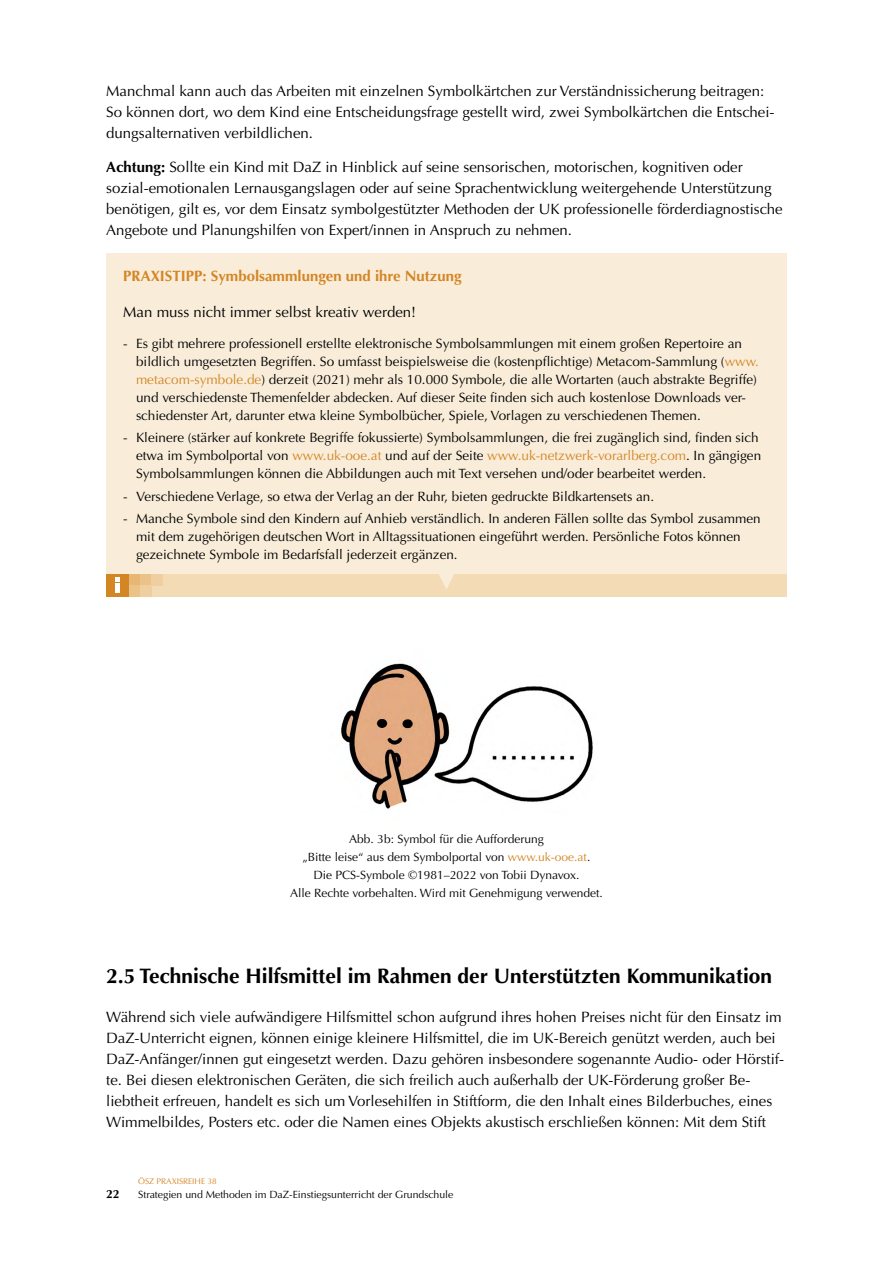
<style>
.page{position:relative;width:893px;height:1263px;background:#fff}
.page>*{position:absolute;margin:0;border:0;box-sizing:border-box;transform-origin:0 0}
.t1{font:700 21px "Optima LTCYR";color:#000}
.t2{font:15px/21px "Optima LTCYR";color:#000}
.t3{font:700 15px "Optima LTCYR";color:#d48625}
.t4{font:13.5px/18px "Optima LTCYR";color:#000}
.t5{font:12px/18px "Optima LTCYR";color:#000;text-align:center}
.t6{font:700 12px "Optima LTCYR";color:#000}
.t7{font:10.5px "Optima LTCYR";color:#000}
.t8{font:8.25px "Optima LTCYR";color:#d48625}
.s1{font-weight:700}
.s2{color:#d48625}
</style>
<div class="page">
<div style="left:106px;top:253px;width:681px;height:323px;background:#f9edda"></div>
<div style="left:129px;top:574px;width:658px;height:22px;background:#f3dbb5"></div>
<div style="left:129px;top:574px;width:11px;height:11px;background:#e7b773"></div>
<div style="left:129px;top:585px;width:11px;height:11px;background:#ebc388"></div>
<div style="left:140px;top:574px;width:11px;height:11px;background:#ebc388"></div>
<div style="left:106px;top:574px;width:23px;height:22px;background:#d48625"></div>
<div style="left:115px;top:583px;width:5px;height:10px;background:#fff"></div>
<svg style="left:115px;top:577px;width:5px;height:5px"></svg>
<div style="left:151px;top:574px;width:11px;height:11px;background:#efcf9f"></div>
<div style="left:140px;top:585px;width:11px;height:11px;background:#efcf9f"></div>
<svg style="left:439px;top:574px;width:15px;height:15px"></svg>
<img style="left:341px;top:663px;width:252px;height:146px">
<p class="t2" style="left:106px;top:81px;width:670px">Manchmal kann auch das Arbeiten mit einzelnen Symbolkärtchen zur Verständnissicherung beitragen:<br>So können dort, wo dem Kind eine Entscheidungsfrage gestellt wird, zwei Symbolkärtchen die Entschei&shy;dungsalternativen verbildlichen.</p>
<p class="t2" style="left:106px;top:157px;width:678px"><span class="s1">Achtung:</span> Sollte ein Kind mit DaZ in Hinblick auf seine sensorischen, motorischen, kognitiven oder sozial-emotionalen Lernausgangslagen oder auf seine Sprachentwicklung weitergehende Unterstützung benötigen, gilt es, vor dem Einsatz symbolgestützter Methoden der UK professionelle förderdiagnostische Angebote und Planungshilfen von Expert/innen in Anspruch zu nehmen.</p>
<p class="t3" style="left:123px;top:267px;width:340px">PRAXISTIPP: Symbolsammlungen und ihre Nutzung</p>
<p class="t2" style="left:123px;top:302px;width:294px">Man muss nicht immer selbst kreativ werden!</p>
<p class="t4" style="left:136px;top:335px;width:624px;text-indent:-13px">- Es gibt mehrere professionell erstellte elektronische Symbolsammlungen mit einem großen Repertoire an bildlich umgesetzten Begriffen. So umfasst beispielsweise die (kostenpflichtige) Metacom-Sammlung (<span class="s2">www. metacom-symbole.de</span>) derzeit (2021) mehr als 10.000 Symbole, die alle Wortarten (auch abstrakte Begriffe) und verschiedenste Themenfelder abdecken. Auf dieser Seite finden sich auch kostenlose Downloads ver&shy;schiedenster Art, darunter etwa kleine Symbolbücher, Spiele, Vorlagen zu verschiedenen Themen.</p>
<p class="t4" style="left:136px;top:429px;width:627px;text-indent:-13px">- Kleinere (stärker auf konkrete Begriffe fokussierte) Symbolsammlungen, die frei zugänglich sind, finden sich etwa im Symbolportal von <span class="s2">www.uk-ooe.at</span> und auf der Seite <span class="s2">www.uk-netzwerk-vorarlberg.com</span>. In gängigen<br>Symbolsammlungen können die Abbildungen auch mit Text versehen und/oder bearbeitet werden.</p>
<p class="t4" style="left:123px;top:487px;width:532px">- Verschiedene Verlage, so etwa der Verlag an der Ruhr, bieten gedruckte Bildkartensets an.</p>
<p class="t4" style="left:136px;top:509px;width:626px;text-indent:-13px">- Manche Symbole sind den Kindern auf Anhieb verständlich. In anderen Fällen sollte das Symbol zusammen mit dem zugehörigen deutschen Wort in Alltagssituationen eingeführt werden. Persönliche Fotos können gezeichnete Symbole im Bedarfsfall jederzeit ergänzen.</p>
<p class="t5" style="left:290px;top:830px;width:314px">Abb. 3b: Symbol für die Aufforderung<br>„Bitte leise“ aus dem Symbolportal von <span class="s2">www.uk-ooe.at</span>.<br>Die PCS-Symbole ©1981–2022 von Tobii Dynavox.<br>Alle Rechte vorbehalten. Wird mit Genehmigung verwendet.</p>
<h1 class="t1" style="left:106px;top:963px;width:667px">2.5 Technische Hilfsmittel im Rahmen der Unterstützten Kommunikation</h1>
<p class="t2" style="left:106px;top:1006px;width:679px">Während sich viele aufwändigere Hilfsmittel schon aufgrund ihres hohen Preises nicht für den Einsatz im DaZ-Unterricht eignen, können einige kleinere Hilfsmittel, die im UK-Bereich genützt werden, auch bei DaZ-Anfänger/innen gut eingesetzt werden. Dazu gehören insbesondere sogenannte Audio- oder Hörstif&shy;te. Bei diesen elektronischen Geräten, die sich freilich auch außerhalb der UK-Förderung großer Be&shy;liebtheit erfreuen, handelt es sich um Vorlesehilfen in Stiftform, die den Inhalt eines Bilderbuches, eines Wimmelbildes, Posters etc. oder die Namen eines Objekts akustisch erschließen können: Mit dem Stift</p>
<p class="t6" style="left:106px;top:1186px;width:15px">22</p>
<p class="t8" style="left:138px;top:1176px;width:80px">ÖSZ PRAXISREIHE 38</p>
<p class="t7" style="left:138px;top:1187px;width:317px">Strategien und Methoden im DaZ-Einstiegsunterricht der Grundschule</p>
</div>
